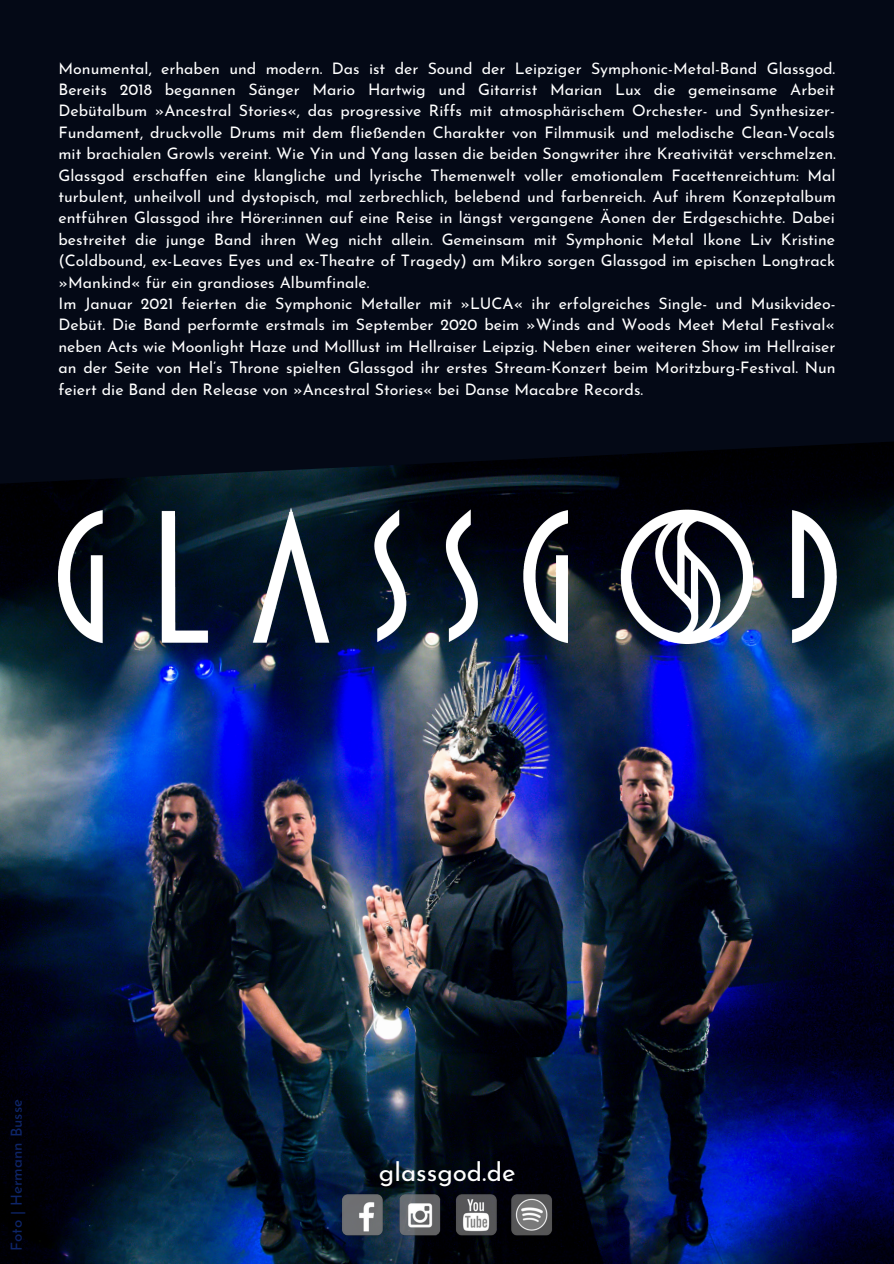
<style>
.page{position:relative;width:894px;height:1264px;background:#fff}
.page>*{position:absolute;margin:0;border:0;box-sizing:border-box;transform-origin:0 0}
.t1{font:25.95px "Josefin Sans";color:#fff}
.t2{font:15.9px/21.5px "Josefin Sans";color:#fff;text-align:justify}
.t3{font:15.3px "Josefin Sans";color:#0e2569}
</style>
<div class="page">
<div style="left:0;top:0;width:893px;height:834px;background:#040916"></div>
<img style="left:0;top:442px;width:893px;height:821px">
<img style="left:339px;top:1191px;width:216px;height:46px">
<img style="left:58px;top:508px;width:777px;height:135px">
<p class="t2" style="left:58px;top:59px;width:778px">Monumental, erhaben und modern. Das ist der Sound der Leipziger Symphonic-Metal-Band Glassgod.<br>Bereits 2018 begannen Sänger Mario Hartwig und Gitarrist Marian Lux die gemeinsame Arbeit Debütalbum »Ancestral Stories«, das progressive Riffs mit atmosphärischem Orchester- und Synthesizer-Fundament, druckvolle Drums mit dem fließenden Charakter von Filmmusik und melodische Clean-Vocals mit brachialen Growls vereint. Wie Yin und Yang lassen die beiden Songwriter ihre Kreativität verschmelzen.</p>
<p class="t2" style="left:58px;top:166px;width:778px">Glassgod erschaffen eine klangliche und lyrische Themenwelt voller emotionalem Facettenreichtum: Mal turbulent, unheilvoll und dystopisch, mal zerbrechlich, belebend und farbenreich. Auf ihrem Konzeptalbum entführen Glassgod ihre Hörer:innen auf eine Reise in längst vergangene Äonen der Erdgeschichte. Dabei bestreitet die junge Band ihren Weg nicht allein. Gemeinsam mit Symphonic Metal Ikone Liv Kristine (Coldbound, ex-Leaves Eyes und ex-Theatre of Tragedy) am Mikro sorgen Glassgod im epischen Longtrack »Mankind« für ein grandioses Albumfinale.</p>
<p class="t2" style="left:58px;top:294px;width:778px">Im Januar 2021 feierten die Symphonic Metaller mit »LUCA« ihr erfolgreiches Single- und Musikvideo-Debüt. Die Band performte erstmals im September 2020 beim »Winds and Woods Meet Metal Festival« neben Acts wie Moonlight Haze und Molllust im Hellraiser Leipzig. Neben einer weiteren Show im Hellraiser an der Seite von Hel’s Throne spielten Glassgod ihr erstes Stream-Konzert beim Moritzburg-Festival. Nun feiert die Band den Release von »Ancestral Stories« bei Danse Macabre Records.</p>
<p class="t3" style="left:10px;top:1250px;width:153px;rotate:-90deg">Foto | Hermann Busse</p>
<p class="t1" style="left:379px;top:1161px;width:138px">glassgod.de</p>
</div>
